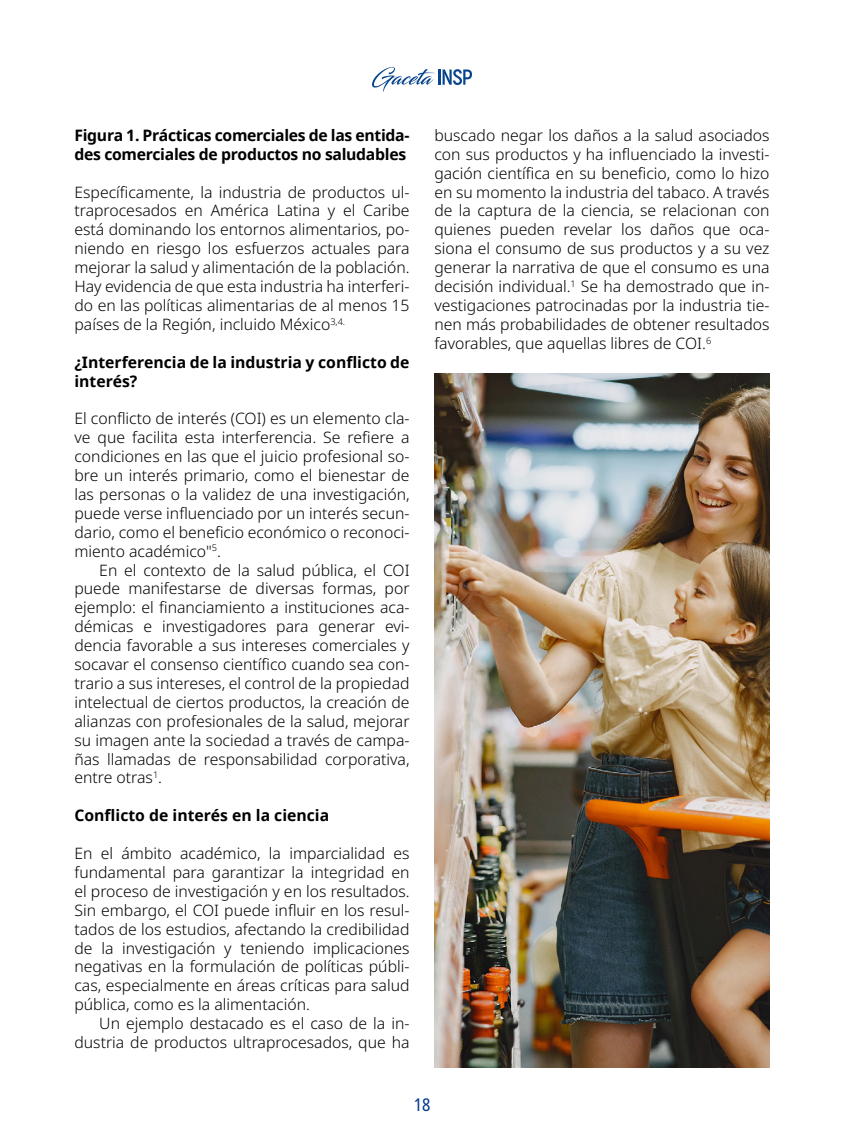
<style>
.page{position:relative;width:844px;height:1141px;background:#fff}
.page>*{position:absolute;margin:0;border:0;box-sizing:border-box;transform-origin:0 0}
.t1{font:condensed 17.5px "Noto Sans";color:#003991}
.t2{font:300 15.75px/18.9px "Noto Sans";color:#000;text-align:justify}
.t3{font:700 15.75px/18.9px "Noto Sans";letter-spacing:-.02em;color:#000}
.t4{font:700 15.75px/18.9px "Noto Sans";color:#000}
</style>
<div class="page">
<svg style="left:372px;top:67px;width:100px;height:25px"></svg>
<img style="left:434px;top:373px;width:335px;height:695px">
<p class="t3" style="left:74px;top:125px;width:336px">Figura 1. Prácticas comerciales de las entida&shy;des comerciales de productos no saludables</p>
<p class="t2" style="left:74px;top:183px;width:336px">Específicamente, la industria de productos ul&shy;traprocesados en América Latina y el Caribe está dominando los entornos alimentarios, po&shy;niendo en riesgo los esfuerzos actuales para mejorar la salud y alimentación de la población.<br>Hay evidencia de que esta industria ha interferi&shy;do en las políticas alimentarias de al menos 15 países de la Región, incluido México<sup>3,4.</sup></p>
<p class="t4" style="left:74px;top:352px;width:336px">¿Interferencia de la industria y conflicto de interés?</p>
<p class="t2" style="left:74px;top:409px;width:336px">El conflicto de interés (COI) es un elemento cla&shy;ve que facilita esta interferencia. Se refiere a condiciones en las que el juicio profesional so&shy;bre un interés primario, como el bienestar de las personas o la validez de una investigación, puede verse influenciado por un interés secun&shy;dario, como el beneficio económico o reconoci&shy;miento académico"<sup>5</sup>.</p>
<p class="t2" style="left:74px;top:561px;width:336px;text-indent:25px">En el contexto de la salud pública, el COI puede manifestarse de diversas formas, por ejemplo: el financiamiento a instituciones aca&shy;démicas e investigadores para generar evi&shy;dencia favorable a sus intereses comerciales y socavar el consenso científico cuando sea con&shy;trario a sus intereses, el control de la propiedad intelectual de ciertos productos, la creación de alianzas con profesionales de la salud, mejorar su imagen ante la sociedad a través de campa&shy;ñas llamadas de responsabilidad corporativa, entre otras<sup>1</sup>.</p>
<p class="t4" style="left:74px;top:806px;width:256px">Conflicto de interés en la ciencia</p>
<p class="t2" style="left:74px;top:844px;width:336px">En el ámbito académico, la imparcialidad es fundamental para garantizar la integridad en el proceso de investigación y en los resultados.<br>Sin embargo, el COI puede influir en los resul&shy;tados de los estudios, afectando la credibilidad de la investigación y teniendo implicaciones negativas en la formulación de políticas públi&shy;cas, especialmente en áreas críticas para salud pública, como es la alimentación.</p>
<p class="t2" style="left:74px;top:1014px;width:336px;text-align:right">Un ejemplo destacado es el caso de la in&shy;dustria de productos ultraprocesados, que ha</p>
<p class="t2" style="left:434px;top:126px;width:336px">buscado negar los daños a la salud asociados con sus productos y ha influenciado la investi&shy;gación científica en su beneficio, como lo hizo en su momento la industria del tabaco. A través de la captura de la ciencia, se relacionan con quienes pueden revelar los daños que oca&shy;siona el consumo de sus productos y a su vez generar la narrativa de que el consumo es una decisión individual.<sup>1</sup> Se ha demostrado que in&shy;vestigaciones patrocinadas por la industria tie&shy;nen más probabilidades de obtener resultados favorables, que aquellas libres de COI.<sup>6</sup></p>
<p class="t1" style="left:413px;top:1092px;width:18px">18</p>
</div>
